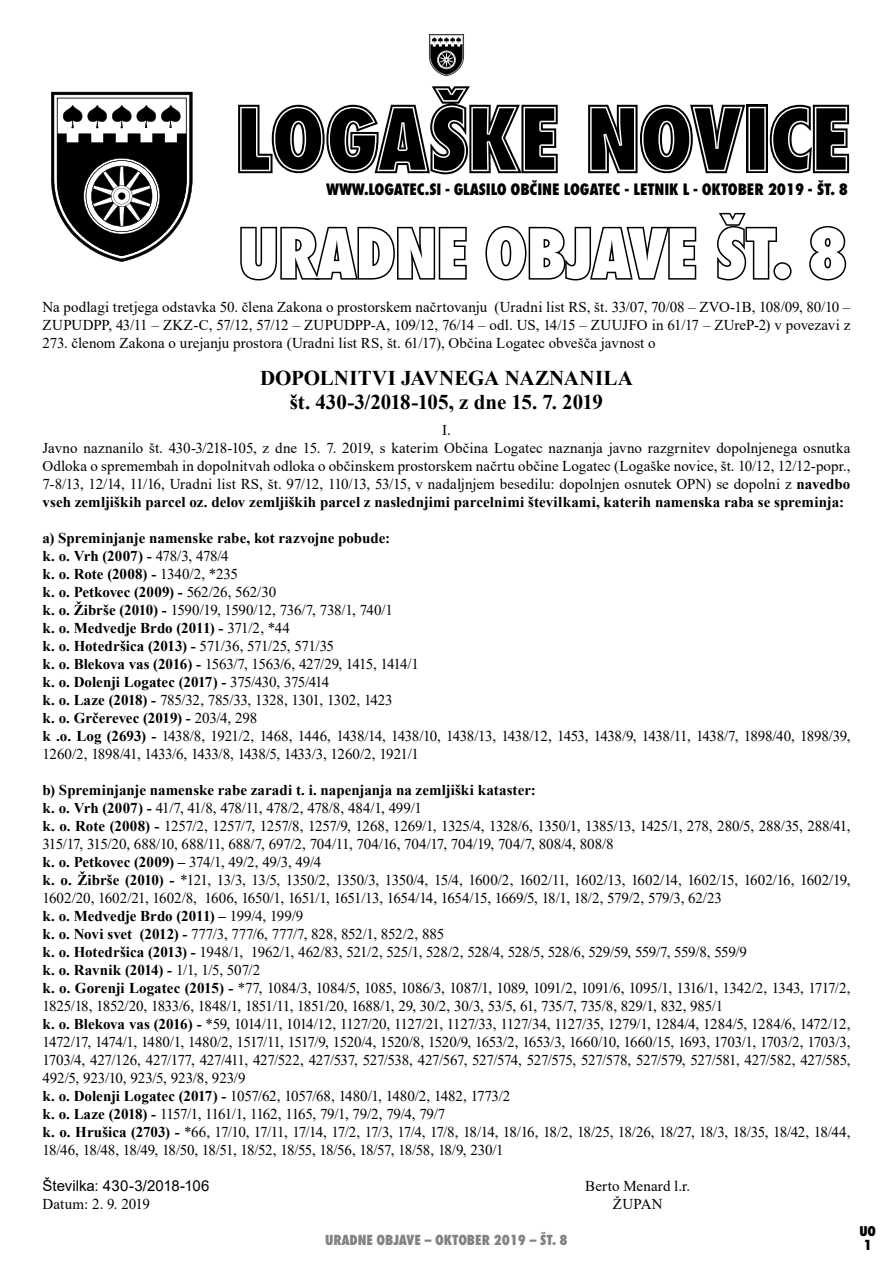
<style>
.page{position:relative;width:893px;height:1263px;background:#fff}
.page>*{position:absolute;margin:0;border:0;box-sizing:border-box;transform-origin:0 0}
.t1{font:800 condensed 66px "Futura LT Pro";letter-spacing:-.02em;color:#fff}
.t2{font:700 21px/24px "Times New Roman";letter-spacing:-.005em;color:#000;text-align:center}
.t3{font:700 condensed 19.5px "Futura LT Pro";color:#000}
.t4{font:800 condensed 15.3px "Futura LT Pro";letter-spacing:-.01em;color:#000}
.t5{font:15px/18px "Times New Roman";letter-spacing:-.015em;color:#000;text-align:justify}
.t6{font:15px/18px "Times New Roman";letter-spacing:-.035em;color:#000}
.t7{font:15px/18px "Times New Roman";letter-spacing:.005em;color:#000;text-align:center}
.t8{font:15px "Arial";color:#000}
.t9{font:15px "Times New Roman";letter-spacing:.01em;color:#000}
.t10{font:800 condensed 13.5px "Futura LT Pro";letter-spacing:-.01em;color:#808285}
.t11{font:700 13.5px "Futura LT Pro";color:#000}
.s1{font-weight:700}
</style>
<div class="page">
<svg style="left:429px;top:34px;width:35px;height:42px"></svg>
<svg style="left:238px;top:86px;width:320px;height:88px"></svg>
<svg style="left:588px;top:105px;width:261px;height:68px"></svg>
<svg style="left:51px;top:92px;width:142px;height:170px"></svg>
<svg style="left:240px;top:226px;width:227px;height:55px"></svg>
<svg style="left:485px;top:226px;width:212px;height:55px"></svg>
<svg style="left:717px;top:212px;width:61px;height:69px"></svg>
<div style="left:773px;top:262px;width:18px;height:18px;border:3px solid #000;border-radius:50%"></div>
<svg style="left:809px;top:226px;width:38px;height:55px"></svg>
<p class="t4" style="left:326px;top:179px;width:523px">WWW.LOGATEC.SI - GLASILO OBČINE LOGATEC - LETNIK L - OKTOBER 2019 - ŠT. 8</p>
<h1 class="t1" style="left:238px;top:212px;width:611px">URADNE OBJAVE ŠT. 8</h1>
<p class="t5" style="left:43px;top:297px;width:809px">Na podlagi tretjega odstavka 50. člena Zakona o prostorskem načrtovanju (Uradni list RS, št. 33/07, 70/08 – ZVO-1B, 108/09, 80/10 – ZUPUDPP, 43/11 – ZKZ-C, 57/12, 57/12 – ZUPUDPP-A, 109/12, 76/14 – odl. US, 14/15 – ZUUJFO in 61/17 – ZUreP-2) v povezavi z 273. členom Zakona o urejanju prostora (Uradni list RS, št. 61/17), Občina Logatec obvešča javnost o</p>
<h2 class="t2" style="left:260px;top:365px;width:374px">DOPOLNITVI JAVNEGA NAZNANILA št. 430-3/2018-105, z dne 15. 7. 2019</h2>
<p class="t7" style="left:43px;top:421px;width:809px">I.<br>Javno naznanilo št. 430-3/218-105, z dne 15. 7. 2019, s katerim Občina Logatec naznanja javno razgrnitev dopolnjenega osnutka Odloka o spremembah in dopolnitvah odloka o občinskem prostorskem načrtu občine Logatec (Logaške novice, št. 10/12, 12/12-popr., 7-8/13, 12/14, 11/16, Uradni list RS, št. 97/12, 110/13, 53/15, v nadaljnjem besedilu: dopolnjen osnutek OPN) se dopolni z <span class="s1">navedbo vseh zemljiških parcel oz. delov zemljiških parcel z naslednjimi parcelnimi številkami, katerih namenska raba se spreminja:</span></p>
<p class="t6" style="left:43px;top:529px;width:809px"><span class="s1">a) Spreminjanje namenske rabe, kot razvojne pobude:<br>k. o. Vrh (2007) -</span> 478/3, 478/4<br><span class="s1">k. o. Rote (2008) -</span> 1340/2, *235<br><span class="s1">k. o. Petkovec (2009) -</span> 562/26, 562/30<br><span class="s1">k. o. Žibrše (2010) -</span> 1590/19, 1590/12, 736/7, 738/1, 740/1<br><span class="s1">k. o. Medvedje Brdo (2011) -</span> 371/2, *44<br><span class="s1">k. o. Hotedršica (2013) -</span> 571/36, 571/25, 571/35<br><span class="s1">k. o. Blekova vas (2016) -</span> 1563/7, 1563/6, 427/29, 1415, 1414/1<br><span class="s1">k. o. Dolenji Logatec (2017) -</span> 375/430, 375/414<br><span class="s1">k. o. Laze (2018) -</span> 785/32, 785/33, 1328, 1301, 1302, 1423<br><span class="s1">k. o. Grčerevec (2019) -</span> 203/4, 298<br><span class="s1">k .o. Log (2693) -</span> 1438/8, 1921/2, 1468, 1446, 1438/14, 1438/10, 1438/13, 1438/12, 1453, 1438/9, 1438/11, 1438/7, 1898/40, 1898/39, 1260/2, 1898/41, 1433/6, 1433/8, 1438/5, 1433/3, 1260/2, 1921/1</p>
<p class="t5" style="left:43px;top:781px;width:809px;text-align:left"><span class="s1">b) Spreminjanje namenske rabe zaradi t. i. napenjanja na zemljiški kataster:<br>k. o. Vrh (2007) -</span> 41/7, 41/8, 478/11, 478/2, 478/8, 484/1, 499/1<br><span class="s1">k. o. Rote (2008) -</span> 1257/2, 1257/7, 1257/8, 1257/9, 1268, 1269/1, 1325/4, 1328/6, 1350/1, 1385/13, 1425/1, 278, 280/5, 288/35, 288/41, 315/17, 315/20, 688/10, 688/11, 688/7, 697/2, 704/11, 704/16, 704/17, 704/19, 704/7, 808/4, 808/8<br><span class="s1">k. o. Petkovec (2009) –</span> 374/1, 49/2, 49/3, 49/4<br><span class="s1">k. o. Žibrše (2010) -</span> *121, 13/3, 13/5, 1350/2, 1350/3, 1350/4, 15/4, 1600/2, 1602/11, 1602/13, 1602/14, 1602/15, 1602/16, 1602/19, 1602/20, 1602/21, 1602/8, 1606, 1650/1, 1651/1, 1651/13, 1654/14, 1654/15, 1669/5, 18/1, 18/2, 579/2, 579/3, 62/23<br><span class="s1">k. o. Medvedje Brdo (2011) –</span> 199/4, 199/9<br><span class="s1">k. o. Novi svet (2012) -</span> 777/3, 777/6, 777/7, 828, 852/1, 852/2, 885<br><span class="s1">k. o. Hotedršica (2013) -</span> 1948/1, 1962/1, 462/83, 521/2, 525/1, 528/2, 528/4, 528/5, 528/6, 529/59, 559/7, 559/8, 559/9<br><span class="s1">k. o. Ravnik (2014) -</span> 1/1, 1/5, 507/2<br><span class="s1">k. o. Gorenji Logatec (2015) -</span> *77, 1084/3, 1084/5, 1085, 1086/3, 1087/1, 1089, 1091/2, 1091/6, 1095/1, 1316/1, 1342/2, 1343, 1717/2, 1825/18, 1852/20, 1833/6, 1848/1, 1851/11, 1851/20, 1688/1, 29, 30/2, 30/3, 53/5, 61, 735/7, 735/8, 829/1, 832, 985/1<br><span class="s1">k. o. Blekova vas (2016) -</span> *59, 1014/11, 1014/12, 1127/20, 1127/21, 1127/33, 1127/34, 1127/35, 1279/1, 1284/4, 1284/5, 1284/6, 1472/12, 1472/17, 1474/1, 1480/1, 1480/2, 1517/11, 1517/9, 1520/4, 1520/8, 1520/9, 1653/2, 1653/3, 1660/10, 1660/15, 1693, 1703/1, 1703/2, 1703/3, 1703/4, 427/126, 427/177, 427/411, 427/522, 427/537, 527/538, 427/567, 527/574, 527/575, 527/578, 527/579, 527/581, 427/582, 427/585, 492/5, 923/10, 923/5, 923/8, 923/9<br><span class="s1">k. o. Dolenji Logatec (2017) -</span> 1057/62, 1057/68, 1480/1, 1480/2, 1482, 1773/2<br><span class="s1">k. o. Laze (2018) -</span> 1157/1, 1161/1, 1162, 1165, 79/1, 79/2, 79/4, 79/7<br><span class="s1">k. o. Hrušica (2703) -</span> *66, 17/10, 17/11, 17/14, 17/2, 17/3, 17/4, 17/8, 18/14, 18/16, 18/2, 18/25, 18/26, 18/27, 18/3, 18/35, 18/42, 18/44, 18/46, 18/48, 18/49, 18/50, 18/51, 18/52, 18/55, 18/56, 18/57, 18/58, 18/9, 230/1</p>
<p class="t8" style="left:43px;top:1176px;width:168px">Številka: 430-3/2018-106</p>
<p class="t9" style="left:585px;top:1176px;width:107px">Berto Menard l.r.</p>
<p class="t5" style="left:43px;top:1195px;width:109px">Datum: 2. 9. 2019</p>
<p class="t5" style="left:613px;top:1195px;width:51px">ŽUPAN</p>
<p class="t10" style="left:325px;top:1231px;width:244px">URADNE OBJAVE – OKTOBER 2019 – ŠT. 8</p>
<h3 class="t3" style="left:859px;top:1216px;width:18px">uo</h3>
<p class="t11" style="left:863px;top:1234px;width:11px">1</p>
</div>
